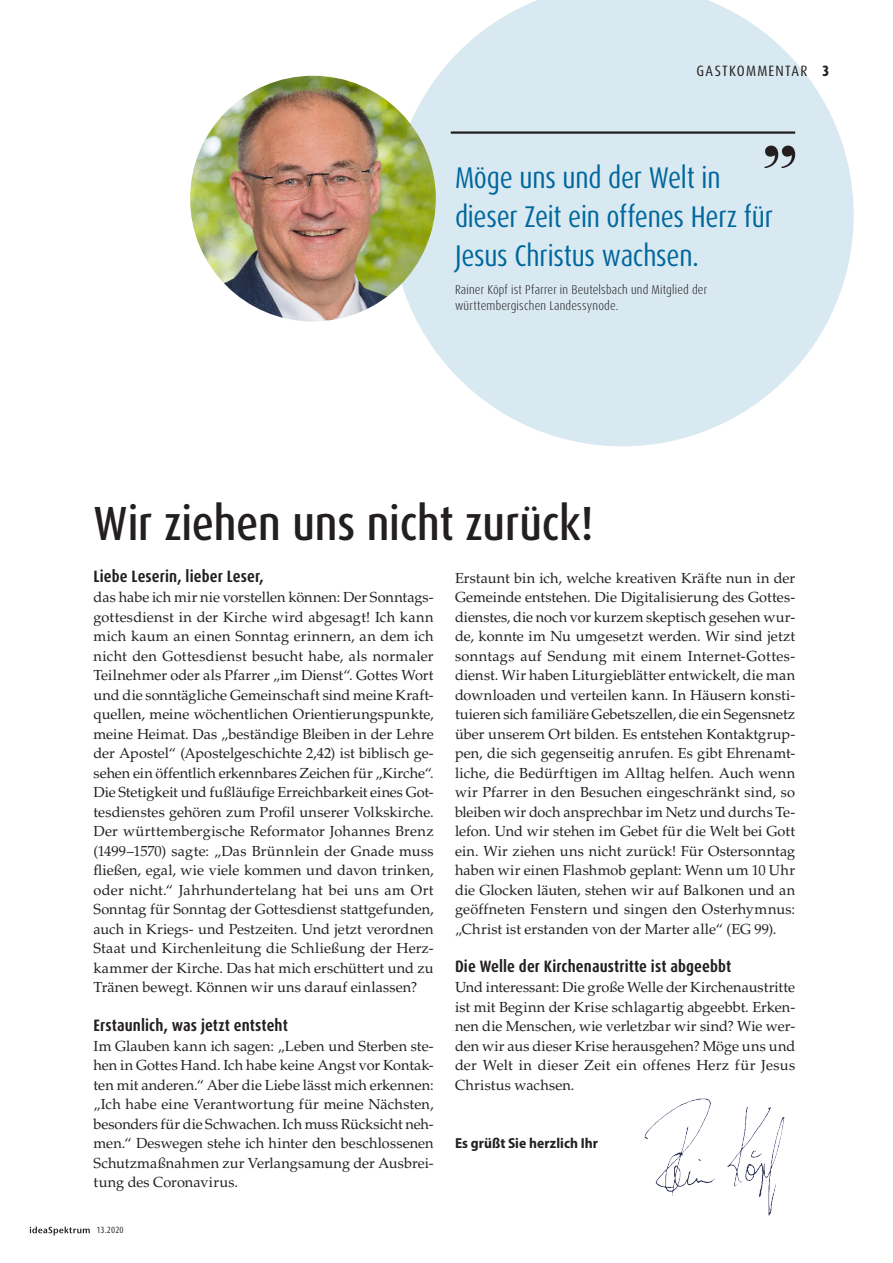
<style>
.page{position:relative;width:893px;height:1263px;background:#fff}
.page>*{position:absolute;margin:0;border:0;box-sizing:border-box;transform-origin:0 0}
.Nachrichten_Überschr{font:500 condensed 48px "Dax OT";letter-spacing:-.005em;color:#231f20}
.Zitat_Editorial{font:condensed 30px/39px "Dax OT";letter-spacing:-.01em;color:#00679d;scale:.96 1}
.Zwischenüberschrift{font:700 condensed 16.5px "Dax OT";letter-spacing:.005em;color:#231f20}
.Rubrizierung{font:condensed 15px "Dax OT";letter-spacing:.08em;color:#231f20}
.Text{font:14.55px/19.5px "Palatino LT Std";letter-spacing:.01em;color:#231f20;text-align:justify}
.Text-2{font:700 semi-condensed 14.55px "Myriad Pro";letter-spacing:.005em;color:#231f20}
.Editorial_Quelle{font:300 condensed 12.75px/15.3px "Dax OT";letter-spacing:.015em;color:#231f20}
.Kustode{font:condensed 9px "Dax OT";letter-spacing:.01em;color:#231f20}
.s1{font-weight:800}
</style>
<div class="page">
<svg style="left:391px;top:0;width:463px;height:446px;fill:#d8e9f1"></svg>
<hr style="left:451px;top:131px;width:344px;height:3px;background:#231f20">
<svg style="left:764px;top:146px;width:31px;height:22px"></svg>
<svg style="left:30px;top:1226px;width:60px;height:9px"></svg>
<img style="left:190px;top:76px;width:246px;height:245px;border-radius:123px">
<img style="left:644px;top:1099px;width:141px;height:116px">
<p class="Rubrizierung" style="left:697px;top:61px;width:134px">GASTKOMMENTAR <span class="s1">3</span></p>
<p class="Zitat_Editorial" style="left:455px;top:159px;width:333px">Möge uns und der Welt in dieser Zeit ein offenes Herz für<br>Jesus Christus wachsen.</p>
<p class="Editorial_Quelle" style="left:455px;top:282px;width:254px">Rainer Köpf ist Pfarrer in Beutelsbach und Mitglied der württembergischen Landessynode.</p>
<p class="Nachrichten_Überschr" style="left:94px;top:492px;width:502px">Wir ziehen uns nicht zurück!</p>
<p class="Zwischenüberschrift" style="left:94px;top:566px;width:172px">Liebe Leserin, lieber Leser,</p>
<p class="Text" style="left:94px;top:588px;width:342px">das habe ich mir nie vorstellen können: Der Sonntags&shy;gottesdienst in der Kirche wird abgesagt! Ich kann mich kaum an einen Sonntag erinnern, an dem ich nicht den Gottesdienst besucht habe, als normaler Teilnehmer oder als Pfarrer „im Dienst“. Gottes Wort und die sonntägliche Gemeinschaft sind meine Kraft&shy;quellen, meine wöchentlichen Orientierungspunkte, meine Heimat. Das „beständige Bleiben in der Lehre der Apostel“ (Apostelgeschichte 2,42) ist biblisch ge&shy;sehen ein öffentlich erkennbares Zeichen für „Kirche“.<br>Die Stetigkeit und fußläufige Erreichbarkeit eines Got&shy;tesdienstes gehören zum Profil unserer Volkskirche.<br>Der württembergische Reformator Johannes Brenz (1499–1570) sagte: „Das Brünnlein der Gnade muss fließen, egal, wie viele kommen und davon trinken, oder nicht.“ Jahrhundertelang hat bei uns am Ort Sonntag für Sonntag der Gottesdienst stattgefunden, auch in Kriegs- und Pestzeiten. Und jetzt verordnen Staat und Kirchenleitung die Schließung der Herz&shy;kammer der Kirche. Das hat mich erschüttert und zu Tränen bewegt. Können wir uns darauf einlassen?</p>
<p class="Zwischenüberschrift" style="left:94px;top:1014px;width:196px">Erstaunlich, was jetzt entsteht</p>
<p class="Text" style="left:94px;top:1036px;width:342px">Im Glauben kann ich sagen: „Leben und Sterben ste&shy;hen in Gottes Hand. Ich habe keine Angst vor Kontak&shy;ten mit anderen.“ Aber die Liebe lässt mich erkennen: „Ich habe eine Verantwortung für meine Nächsten, besonders für die Schwachen. Ich muss Rücksicht neh&shy;men.“ Deswegen stehe ich hinter den beschlossenen Schutzmaßnahmen zur Verlangsamung der Ausbrei&shy;tung des Coronavirus.</p>
<p class="Text" style="left:455px;top:568px;width:342px">Erstaunt bin ich, welche kreativen Kräfte nun in der Gemeinde entstehen. Die Digitalisierung des Gottes&shy;dienstes, die noch vor kurzem skeptisch gesehen wur&shy;de, konnte im Nu umgesetzt werden. Wir sind jetzt sonntags auf Sendung mit einem Internet-Gottes&shy;dienst. Wir haben Liturgieblätter entwickelt, die man downloaden und verteilen kann. In Häusern konsti&shy;tuieren sich familiäre Gebetszellen, die ein Segensnetz über unserem Ort bilden. Es entstehen Kontaktgrup&shy;pen, die sich gegenseitig anrufen. Es gibt Ehrenamt&shy;liche, die Bedürftigen im Alltag helfen. Auch wenn wir Pfarrer in den Besuchen eingeschränkt sind, so bleiben wir doch ansprechbar im Netz und durchs Te&shy;lefon. Und wir stehen im Gebet für die Welt bei Gott ein. Wir ziehen uns nicht zurück! Für Ostersonntag haben wir einen Flashmob geplant: Wenn um 10 Uhr die Glocken läuten, stehen wir auf Balkonen und an geöffneten Fenstern und singen den Osterhymnus: „Christ ist erstanden von der Marter alle“ (EG 99).</p>
<p class="Zwischenüberschrift" style="left:455px;top:956px;width:278px">Die Welle der Kirchenaustritte ist abgeebbt</p>
<p class="Text" style="left:455px;top:978px;width:342px">Und interessant: Die große Welle der Kirchenaustritte ist mit Beginn der Krise schlagartig abgeebbt. Erken&shy;nen die Menschen, wie verletzbar wir sind? Wie wer&shy;den wir aus dieser Krise herausgehen? Möge uns und der Welt in dieser Zeit ein offenes Herz für Jesus Christus wachsen.</p>
<p class="Text-2" style="left:455px;top:1135px;width:145px">Es grüßt Sie herzlich Ihr</p>
<p class="Kustode" style="left:96px;top:1224px;width:29px">13.2020</p>
</div>
